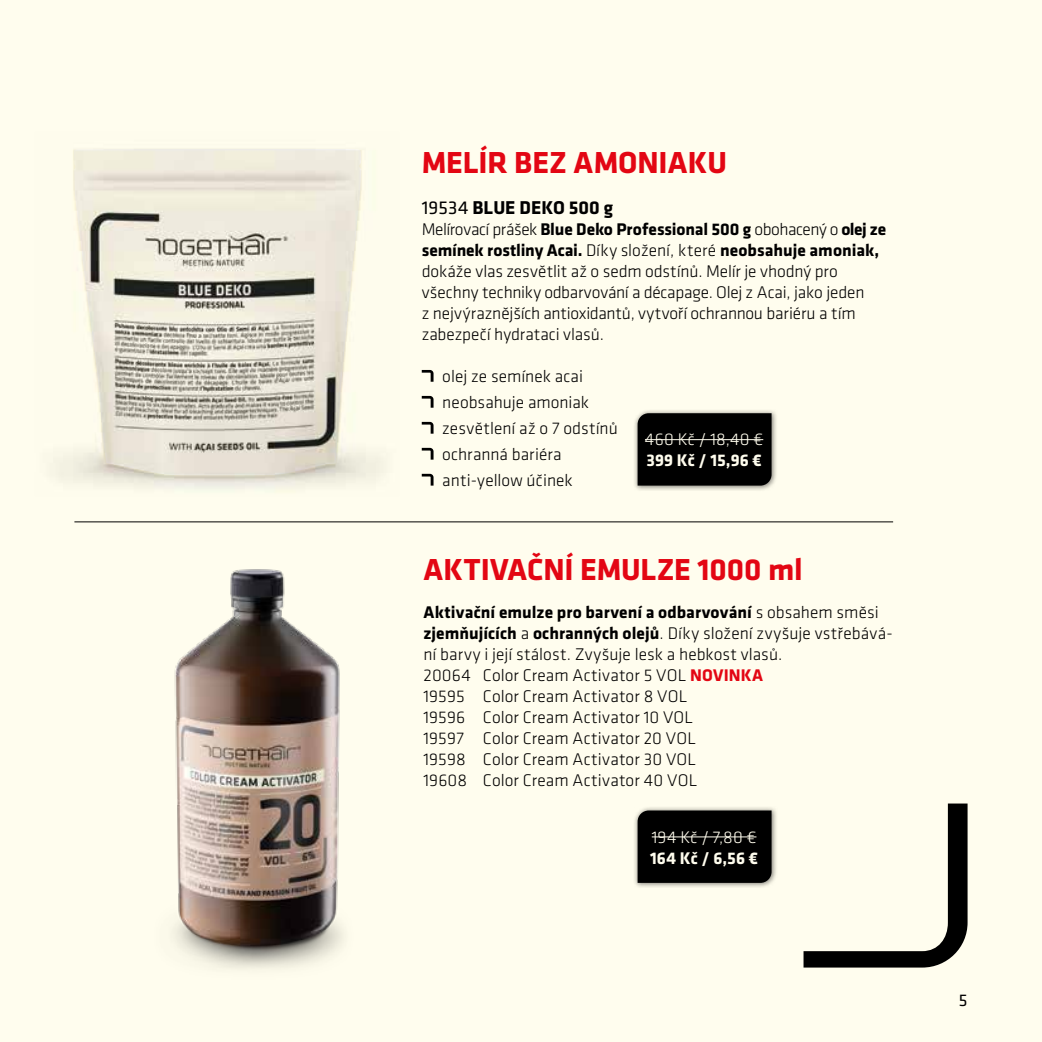
<style>
.page{position:relative;width:1042px;height:1042px;background:#fffdee}
.page>*{position:absolute;margin:0;border:0;box-sizing:border-box;transform-origin:0 0}
.t1{font:700 31.5px "Klavika";letter-spacing:-.005em;color:#e30613}
.t2{font:700 19.25px "Klavika";color:#000}
.t3{font:300 17.5px/21px "Klavika";color:#000}
.t4{font:300 17.5px "Klavika";letter-spacing:.01em;color:#fffdee}
.t5{font:700 17.5px "Klavika";letter-spacing:.005em;color:#fffdee}
.t6{font:17.5px "Klavika";color:#000}
.s1{font-weight:400}
.s2{font-weight:700}
.s3{font-weight:700;color:#e30613}
</style>
<div class="page">
<svg style="left:803px;top:803px;width:164px;height:164px"></svg>
<div style="left:633px;top:806px;width:145px;height:83px;background:#000;opacity:.5"></div>
<div style="left:637px;top:810px;width:134px;height:73px;background:#000"></div>
<hr style="left:652px;top:836px;width:104px;height:1px;background:#fffdee">
<img style="left:99px;top:522px;width:318px;height:447px">
<svg style="left:422px;top:370px;width:11px;height:12px"></svg>
<svg style="left:422px;top:396px;width:11px;height:12px"></svg>
<svg style="left:422px;top:422px;width:11px;height:12px"></svg>
<svg style="left:422px;top:448px;width:11px;height:12px"></svg>
<svg style="left:422px;top:474px;width:11px;height:11px"></svg>
<div style="left:633px;top:409px;width:145px;height:83px;background:#000;opacity:.5"></div>
<div style="left:637px;top:413px;width:134px;height:72px;background:#000"></div>
<hr style="left:645px;top:439px;width:118px;height:1px;background:#fffdee">
<img style="left:58px;top:149px;width:323px;height:340px">
<hr style="left:74px;top:521px;width:819px;height:1px;background:#000">
<h1 class="t1" style="left:422px;top:140px;width:307px">MELÍR BEZ AMONIAKU</h1>
<p class="t2" style="left:422px;top:193px;width:193px"><span class="s1">19534</span> BLUE DEKO 500 g</p>
<p class="t3" style="left:422px;top:218px;width:466px">Melírovací prášek <span class="s2">Blue Deko Professional 500 g</span> obohacený o <span class="s2">olej ze semínek rostliny Acai.</span> Díky složení, které <span class="s2">neobsahuje amoniak, </span>dokáže vlas zesvětlit až o sedm odstínů. Melír je vhodný pro všechny techniky odbarvování a décapage. Olej z Acai, jako jeden<br>z nejvýraznějších antioxidantů, vytvoří ochrannou bariéru a tím zabezpečí hydrataci vlasů.</p>
<p class="t3" style="left:442px;top:363px;width:177px;line-height:25.9px">olej ze semínek acai neobsahuje amoniak zesvětlení až o 7 odstínů ochranná bariéra anti-yellow účinek</p>
<p class="t4" style="left:645px;top:429px;width:120px">460 Kč / 18,40 €</p>
<p class="t5" style="left:646px;top:448px;width:117px">399 Kč / 15,96 €</p>
<h1 class="t1" style="left:423px;top:547px;width:381px">AKTIVAČNÍ EMULZE 1000 ml</h1>
<p class="t3" style="left:423px;top:602px;width:471px"><span class="s2">Aktivační emulze pro barvení a odbarvování</span> s obsahem směsi <span class="s2">zjemňujících</span> a <span class="s2">ochranných olejů</span>. Díky složení zvyšuje vstřebává&shy;ní barvy i její stálost. Zvyšuje lesk a hebkost vlasů.<br>20064 Color Cream Activator 5 VOL <span class="s3">NOVINKA<br></span>19595 Color Cream Activator 8 VOL<br>19596 Color Cream Activator 10 VOL<br>19597 Color Cream Activator 20 VOL<br>19598 Color Cream Activator 30 VOL<br>19608 Color Cream Activator 40 VOL</p>
<p class="t4" style="left:652px;top:826px;width:106px">194 Kč / 7,80 €</p>
<p class="t5" style="left:650px;top:845px;width:110px">164 Kč / 6,56 €</p>
<p class="t6" style="left:959px;top:988px;width:10px">5</p>
</div>
